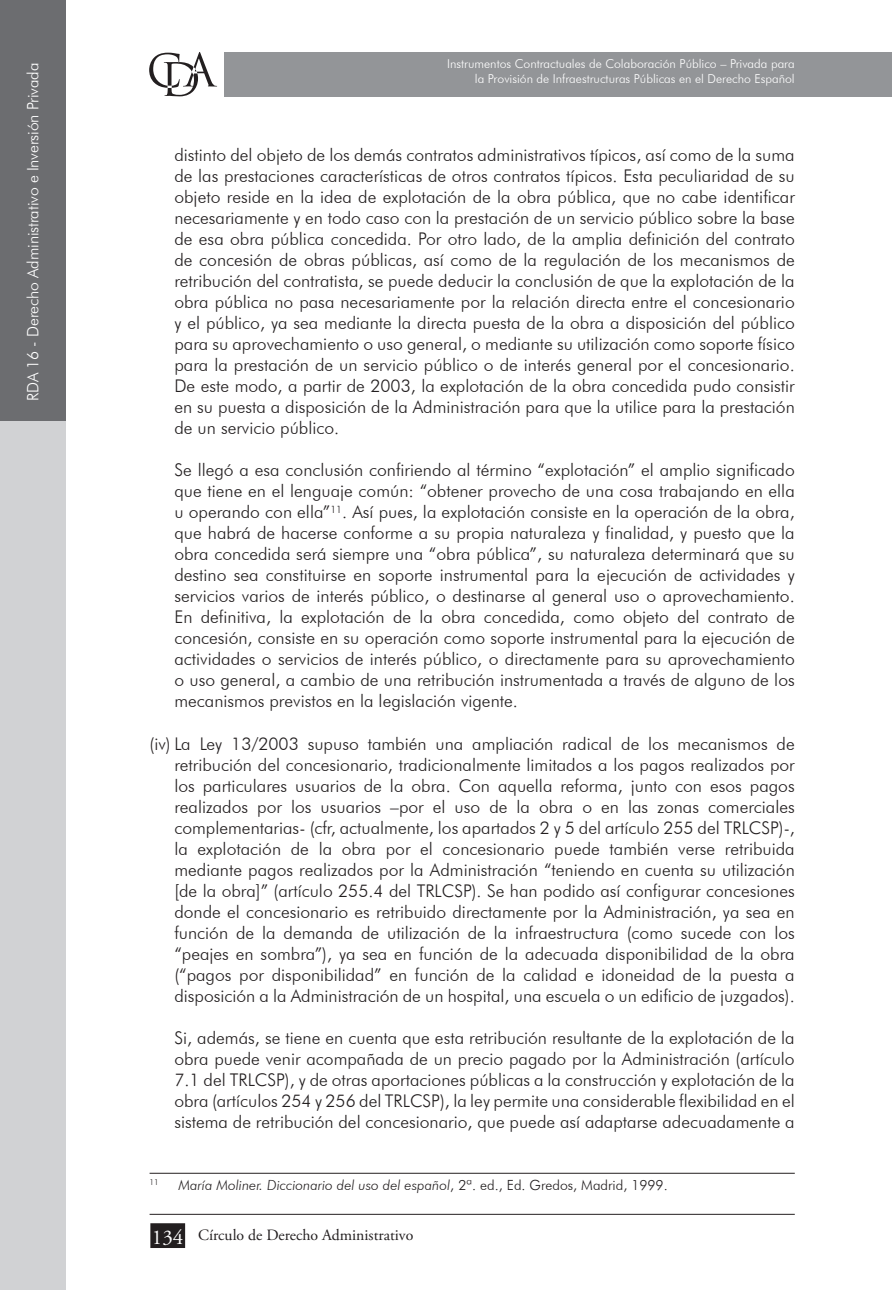
<style>
.page{position:relative;width:892px;height:1290px;background:#fff}
.page>*{position:absolute;margin:0;border:0;box-sizing:border-box;transform-origin:0 0}
.t1{font:300 17.5px/21px "Futura BT";color:#231f20;text-align:justify}
.t2{font:300 15.75px "Futura BT";letter-spacing:-.01em;color:#fff}
.t3{font:15.75px "Adobe Garamond Pro";color:#231f20}
.t4{font:italic 300 14px "Futura BT";color:#231f20}
.t5{font:300 12.25px/14.7px "Futura BT";color:#fff;text-align:right}
.t6{font:300 8.22px "Futura BT";color:#231f20}
.s1{font-style:normal}
.s2{font-size:21px;color:#fff}
</style>
<div class="page">
<div style="left:224px;top:52px;width:668px;height:44px;background:#939598"></div>
<svg style="left:149px;top:52px;width:68px;height:44px"></svg>
<hr style="left:150px;top:1214px;width:644px;height:1px;background:#231f20">
<div style="left:151px;top:1224px;width:33px;height:23px;background:#231f20"></div>
<div style="left:150px;top:1223px;width:35px;height:25px;border:2px solid #231f20"></div>
<div style="left:0;top:417px;width:65px;height:873px;background:#d1d2d4"></div>
<div style="left:0;top:0;width:65px;height:421px;background:#6c6d70"></div>
<hr style="left:150px;top:1172px;width:644px;height:1px;background:#231f20">
<p class="t2" style="left:23px;top:401px;width:340px;rotate:-90deg">RDA 16 - Derecho Administrativo e Inversión Privada</p>
<p class="t5" style="left:447px;top:57px;width:349px">Instrumentos Contractuales de Colaboración Público – Privada para la Provisión de Infraestructuras Públicas en el Derecho Español</p>
<p class="t1" style="left:174px;top:144px;width:622px">distinto del objeto de los demás contratos administrativos típicos, así como de la suma de las prestaciones características de otros contratos típicos. Esta peculiaridad de su objeto reside en la idea de explotación de la obra pública, que no cabe identificar necesariamente y en todo caso con la prestación de un servicio público sobre la base de esa obra pública concedida. Por otro lado, de la amplia definición del contrato de concesión de obras públicas, así como de la regulación de los mecanismos de retribución del contratista, se puede deducir la conclusión de que la explotación de la obra pública no pasa necesariamente por la relación directa entre el concesionario y el público, ya sea mediante la directa puesta de la obra a disposición del público para su aprovechamiento o uso general, o mediante su utilización como soporte físico para la prestación de un servicio público o de interés general por el concesionario.<br>De este modo, a partir de 2003, la explotación de la obra concedida pudo consistir en su puesta a disposición de la Administración para que la utilice para la prestación de un servicio público.</p>
<p class="t1" style="left:174px;top:459px;width:622px">Se llegó a esa conclusión confiriendo al término “explotación” el amplio significado que tiene en el lenguaje común: “obtener provecho de una cosa trabajando en ella u operando con ella”<sup>11</sup>. Así pues, la explotación consiste en la operación de la obra, que habrá de hacerse conforme a su propia naturaleza y finalidad, y puesto que la obra concedida será siempre una “obra pública”, su naturaleza determinará que su destino sea constituirse en soporte instrumental para la ejecución de actividades y servicios varios de interés público, o destinarse al general uso o aprovechamiento.<br>En definitiva, la explotación de la obra concedida, como objeto del contrato de concesión, consiste en su operación como soporte instrumental para la ejecución de actividades o servicios de interés público, o directamente para su aprovechamiento o uso general, a cambio de una retribución instrumentada a través de alguno de los mecanismos previstos en la legislación vigente.</p>
<p class="t1" style="left:174px;top:732px;width:622px;text-indent:-25px">(iv) La Ley 13/2003 supuso también una ampliación radical de los mecanismos de retribución del concesionario, tradicionalmente limitados a los pagos realizados por los particulares usuarios de la obra. Con aquella reforma, junto con esos pagos realizados por los usuarios –por el uso de la obra o en las zonas comerciales complementarias- (cfr, actualmente, los apartados 2 y 5 del artículo 255 del TRLCSP)-, la explotación de la obra por el concesionario puede también verse retribuida mediante pagos realizados por la Administración “teniendo en cuenta su utilización [de la obra]” (artículo 255.4 del TRLCSP). Se han podido así configurar concesiones donde el concesionario es retribuido directamente por la Administración, ya sea en función de la demanda de utilización de la infraestructura (como sucede con los “peajes en sombra”), ya sea en función de la adecuada disponibilidad de la obra (“pagos por disponibilidad” en función de la calidad e idoneidad de la puesta a disposición a la Administración de un hospital, una escuela o un edificio de juzgados).</p>
<p class="t1" style="left:174px;top:1026px;width:622px">Si, además, se tiene en cuenta que esta retribución resultante de la explotación de la obra puede venir acompañada de un precio pagado por la Administración (artículo 7.1 del TRLCSP), y de otras aportaciones públicas a la construcción y explotación de la obra (artículos 254 y 256 del TRLCSP), la ley permite una considerable flexibilidad en el sistema de retribución del concesionario, que puede así adaptarse adecuadamente a</p>
<p class="t6" style="left:150px;top:1177px;width:11px">11</p>
<p class="t4" style="left:178px;top:1176px;width:491px">María Moliner. Diccionario del uso del español<span class="s1">, 2ª. ed., Ed. Gredos, Madrid, 1999.</span></p>
<p class="t3" style="left:152px;top:1226px;width:263px"><span class="s2">134</span> Círculo de Derecho Administrativo</p>
</div>
